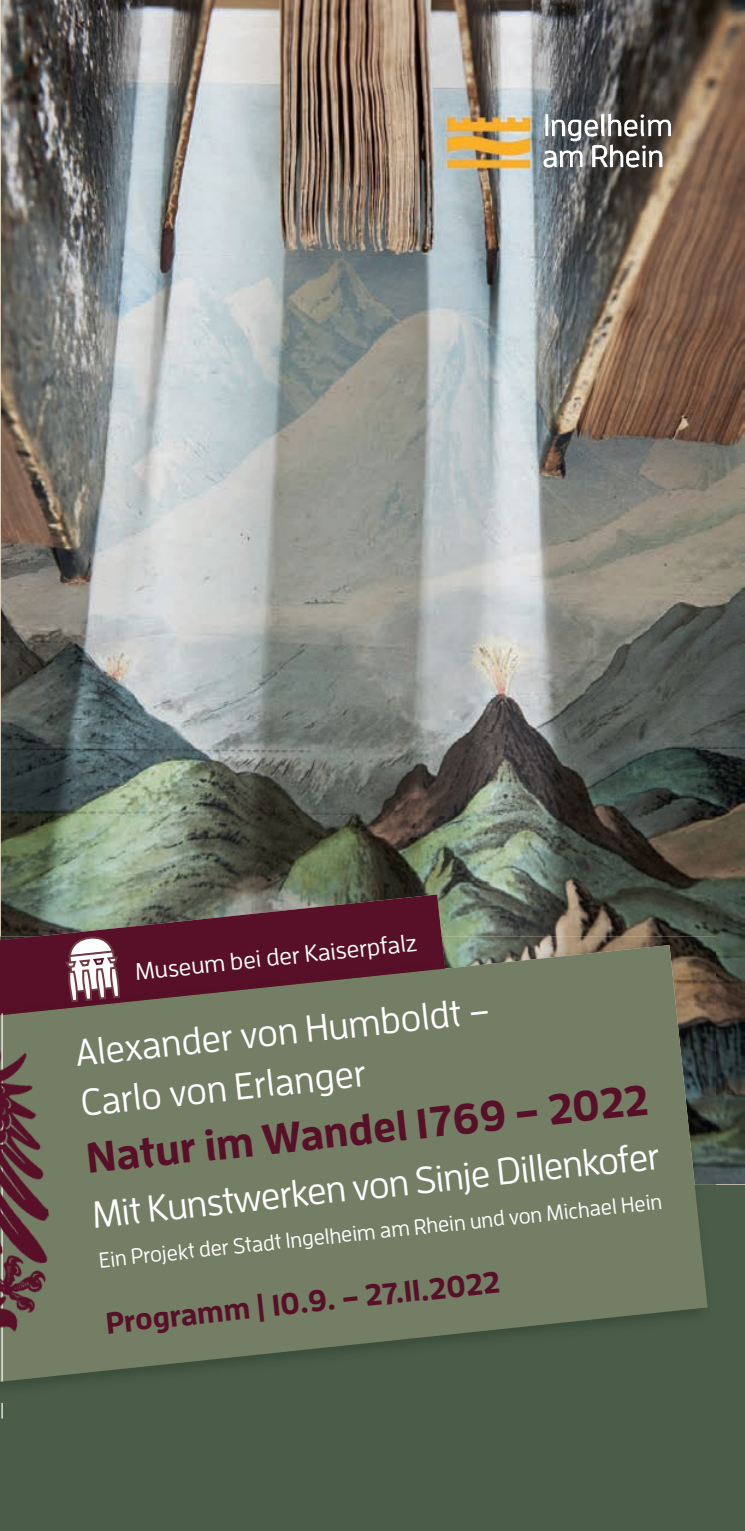
<style>
.page{position:relative;width:745px;height:1531px;background:#fff}
.page>*{position:absolute;margin:0;border:0;box-sizing:border-box;transform-origin:0 0}
.t1{font:700 42.5px "Enzo OT";color:#581028}
.t2{font:500 37.5px/50px "Enzo OT";color:#fff}
.t3{font:700 30px "Enzo OT";color:#581028}
.t4{font:500 23.75px "Enzo OT";color:#fff}
.t5{font:500 21.5px "Enzo OT";color:#fff}
</style>
<div class="page">
<div style="left:0;top:0;width:744px;height:1531px;background:#4b5d48"></div>
<img style="left:1px;top:0;width:743px;height:1184px">
<img style="left:422px;top:93px;width:113px;height:99px">
<img style="left:538px;top:92px;width:157px;height:100px">
<svg style="left:0;top:894px;width:445px;height:42px;background:#654b4d"></svg>
<img style="left:444px;top:936px;width:271px;height:248px">
<div style="left:0;top:936px;width:444px;height:9px;background:#581028"></div>
<svg style="left:0;top:945px;width:707px;height:436px;background:#6c725d"></svg>
<svg style="left:63px;top:933px;width:58px;height:70px;background:#a37c87"></svg>
<img style="left:1px;top:1406px;width:2px;height:12px">
<svg style="left:0;top:964px;width:3px;height:442px"></svg>
<img style="left:0;top:1042px;width:63px;height:318px">
<p class="t4" style="left:134px;top:958px;width:284px;rotate:-6deg">Museum bei der Kaiserpfalz</p>
<p class="t2" style="left:73px;top:1028px;width:418px;rotate:-6deg">Alexander von Humboldt –<br>Carlo von Erlanger</p>
<p class="t1" style="left:84px;top:1131px;width:566px;rotate:-6deg">Natur im Wandel 1769 – 2022</p>
<p class="t2" style="left:90px;top:1189px;width:571px;rotate:-6deg">Mit Kunstwerken von Sinje Dillenkofer</p>
<p class="t5" style="left:98px;top:1248px;width:567px;rotate:-6deg">Ein Projekt der Stadt Ingelheim am Rhein und von Michael Hein</p>
<p class="t3" style="left:104px;top:1304px;width:397px;rotate:-6deg">Programm | 10.9. – 27.11.2022</p>
</div>
